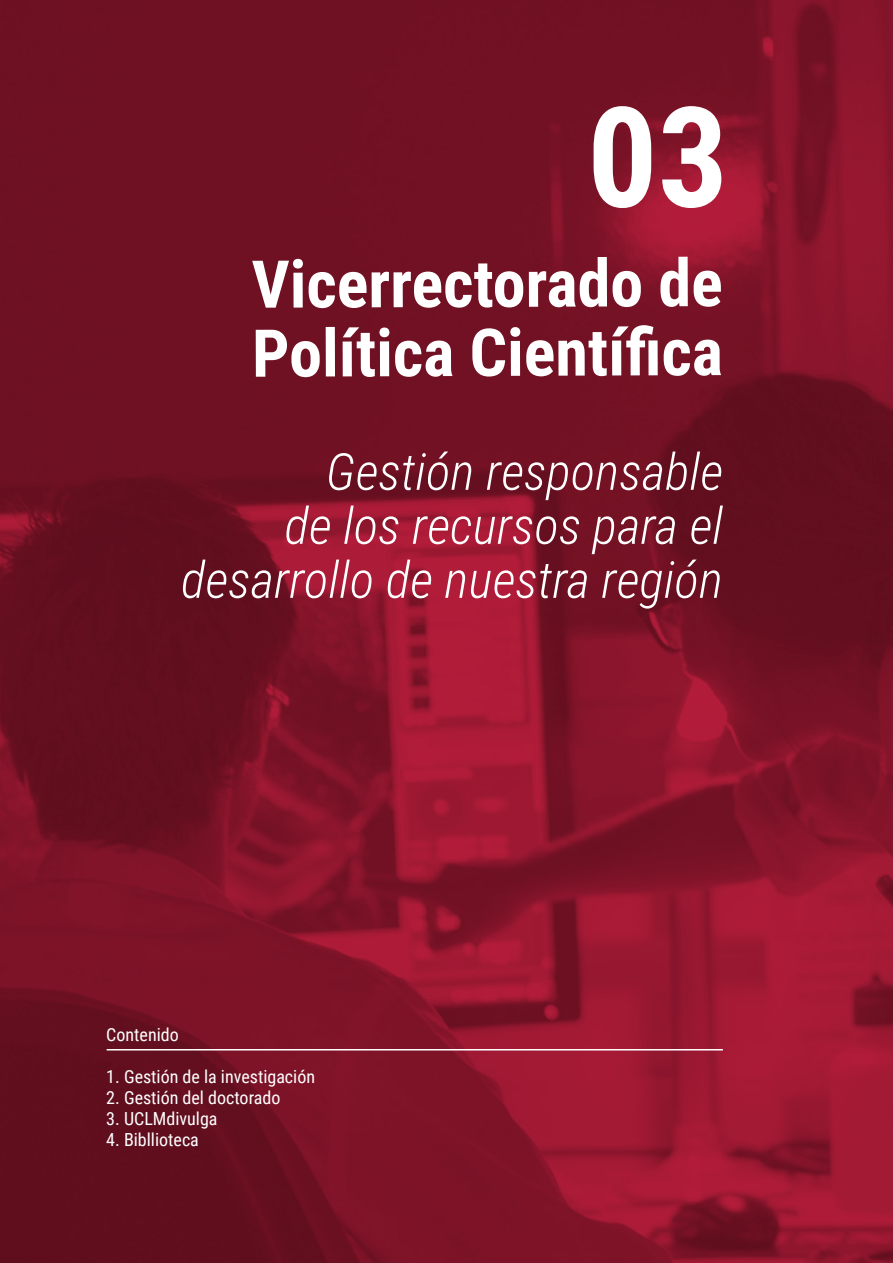
<style>
.page{position:relative;width:893px;height:1263px;background:#fff}
.page>*{position:absolute;margin:0;border:0;box-sizing:border-box;transform-origin:0 0}
.txt_corrido{font:700 139.5px "Roboto Condensed";color:#fff}
.txt_corrido-2{font:700 66px "Roboto Condensed";letter-spacing:-.005em;color:#fff}
.txt_corrido-3{font:italic 300 51px "Roboto Condensed";color:#fff}
.txt_corrido-4{font:18px "Roboto Condensed";color:#fff}
</style>
<div class="page">
<img style="left:0;top:0;width:893px;height:1263px">
<hr style="left:107px;top:1049px;width:616px;height:1px;background:#fff">
<p class="txt_corrido" style="left:587px;top:59px;width:143px">03</p>
<p class="txt_corrido-2" style="left:252px;top:237px;width:473px">Vicerrectorado de</p>
<p class="txt_corrido-2" style="left:252px;top:306px;width:473px">Política Científica</p>
<p class="txt_corrido-3" style="left:326px;top:436px;width:399px">Gestión responsable</p>
<p class="txt_corrido-3" style="left:284px;top:490px;width:440px">de los recursos para el</p>
<p class="txt_corrido-3" style="left:181px;top:544px;width:544px">desarrollo de nuestra región</p>
<p class="txt_corrido-4" style="left:106px;top:1022px;width:74px">Contenido</p>
<p class="txt_corrido-4" style="left:106px;top:1064px;width:210px">1. Gestión de la investigación</p>
<p class="txt_corrido-4" style="left:106px;top:1085px;width:176px">2. Gestión del doctorado</p>
<p class="txt_corrido-4" style="left:106px;top:1106px;width:113px">3. UCLMdivulga</p>
<p class="txt_corrido-4" style="left:106px;top:1127px;width:94px">4. Bibllioteca</p>
</div>
